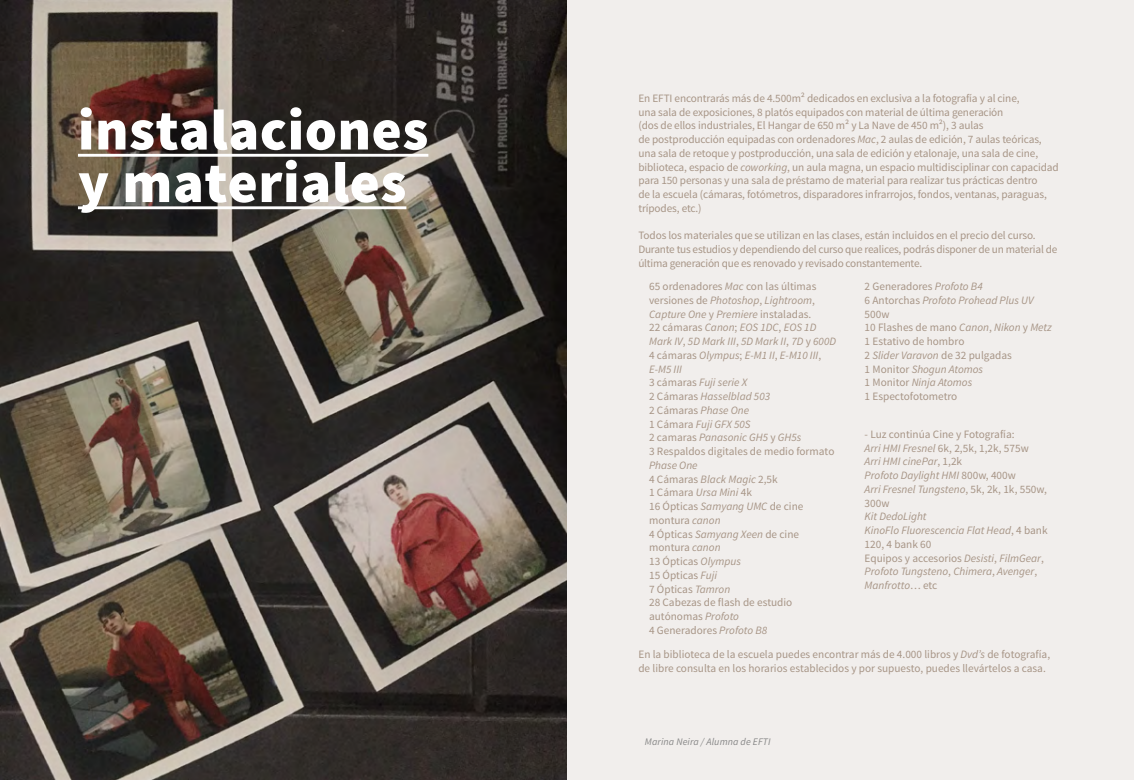
<style>
.page{position:relative;width:1134px;height:780px;background:#f1eeec}
.page>*{position:absolute;margin:0;border:0;box-sizing:border-box;transform-origin:0 0}
.t1{font:900 57.5px/52.5px "Source Sans Pro";letter-spacing:.01em;color:#fff}
.t2{font:11.25px/13.8px "Source Sans Pro";letter-spacing:-.01em;color:#a79586}
.t3{font:italic 11.25px/13.8px "Source Sans Pro";color:#a79586}
.t4{font:italic 10px "Source Sans Pro";letter-spacing:.01em;color:#878787}
.s1{font-style:italic}
.s2{font-style:normal}
</style>
<div class="page">
<img style="left:0;top:0;width:567px;height:780px">
<hr style="left:78px;top:154px;width:350px;height:3px;background:#fff">
<hr style="left:78px;top:206px;width:328px;height:3px;background:#fff">
<h1 class="t1" style="left:78px;top:107px;width:352px">instalaciones y materiales</h1>
<p class="t2" style="left:638px;top:91px;width:422px">En EFTI encontrarás más de 4.500m² dedicados en exclusiva a la fotografía y al cine,<br>una sala de exposiciones, 8 platós equipados con material de última generación<br>(dos de ellos industriales, El Hangar de 650 m² y La Nave de 450 m²), 3 aulas<br>de postproducción equipadas con ordenadores <span class="s1">Mac</span>, 2 aulas de edición, 7 aulas teóricas, una sala de retoque y postproducción, una sala de edición y etalonaje, una sala de cine, biblioteca, espacio de <span class="s1">coworking</span>, un aula magna, un espacio multidisciplinar con capacidad para 150 personas y una sala de préstamo de material para realizar tus prácticas dentro<br>de la escuela (cámaras, fotómetros, disparadores infrarrojos, fondos, ventanas, paraguas, trípodes, etc.)</p>
<p class="t2" style="left:638px;top:229px;width:420px">Todos los materiales que se utilizan en las clases, están incluidos en el precio del curso.<br>Durante tus estudios y dependiendo del curso que realices, podrás disponer de un material de última generación que es renovado y revisado constantemente.</p>
<p class="t3" style="left:649px;top:279px;width:188px"><span class="s2">65 ordenadores</span> Mac <span class="s2">con las últimas versiones de</span> Photoshop<span class="s2">,</span> Lightroom<span class="s2">,<br></span>Capture One <span class="s2">y</span> Premiere <span class="s2">instaladas.<br>22 cámaras</span> Canon<span class="s2">;</span> EOS 1DC<span class="s2">,</span> EOS 1D<br>Mark IV<span class="s2">,</span> 5D Mark III<span class="s2">,</span> 5D Mark II<span class="s2">,</span> 7D <span class="s2">y</span> 600D<br><span class="s2">4 cámaras</span> Olympus<span class="s2">;</span> E-M1 II<span class="s2">,</span> E-M10 III<span class="s2">,<br></span>E-M5 III<br><span class="s2">3 cámaras</span> Fuji serie X<br><span class="s2">2 Cámaras</span> Hasselblad 503<br><span class="s2">2 Cámaras</span> Phase One<br><span class="s2">1 Cámara</span> Fuji GFX 50S<br><span class="s2">2 camaras</span> Panasonic GH5 <span class="s2">y</span> GH5s<br><span class="s2">3 Respaldos digitales de medio formato</span></p>
<p class="t2" style="left:649px;top:458px;width:156px"><span class="s1">Phase One<br></span>4 Cámaras <span class="s1">Black Magic</span> 2,5k<br>1 Cámara <span class="s1">Ursa Mini</span> 4k<br>16 Ópticas <span class="s1">Samyang UMC</span> de cine montura <span class="s1">canon<br></span>4 Ópticas <span class="s1">Samyang Xeen</span> de cine montura <span class="s1">canon<br></span>13 Ópticas <span class="s1">Olympus<br></span>15 Ópticas <span class="s1">Fuji<br></span>7 Ópticas <span class="s1">Tamron<br></span>28 Cabezas de flash de estudio autónomas <span class="s1">Profoto<br></span>4 Generadores <span class="s1">Profoto B8</span></p>
<p class="t2" style="left:865px;top:279px;width:189px">2 Generadores <span class="s1">Profoto B4<br></span>6 Antorchas <span class="s1">Profoto Prohead Plus UV<br></span>500w<br>10 Flashes de mano <span class="s1">Canon</span>, <span class="s1">Nikon</span> y <span class="s1">Metz<br></span>1 Estativo de hombro<br>2 <span class="s1">Slider Varavon</span> de 32 pulgadas<br>1 Monitor <span class="s1">Shogun Atomos<br></span>1 Monitor <span class="s1">Ninja Atomos<br></span>1 Espectofotometro</p>
<p class="t2" style="left:865px;top:427px;width:184px">- Luz continúa Cine y Fotografía:<br><span class="s1">Arri HMI Fresnel</span> 6k, 2,5k, 1,2k, 575w<br><span class="s1">Arri HMI cinePar</span>, 1,2k<br><span class="s1">Profoto Daylight HMI</span> 800w, 400w<br><span class="s1">Arri Fresnel Tungsteno</span>, 5k, 2k, 1k, 550w,<br>300w</p>
<p class="t3" style="left:865px;top:509px;width:184px">Kit DedoLight<br>KinoFlo Fluorescencia Flat Head<span class="s2">, 4 bank<br>120, 4 bank 60<br>Equipos y accesorios</span> Desisti<span class="s2">,</span> FilmGear<span class="s2">,<br></span>Profoto Tungsteno<span class="s2">,</span> Chimera<span class="s2">,</span> Avenger<span class="s2">,<br></span>Manfrotto<span class="s2">… etc</span></p>
<p class="t2" style="left:638px;top:647px;width:413px">En la biblioteca de la escuela puedes encontrar más de 4.000 libros y <span class="s1">Dvd’s</span> de fotografía, de libre consulta en los horarios establecidos y por supuesto, puedes llevártelos a casa.</p>
<p class="t4" style="left:645px;top:735px;width:127px">Marina Neira / Alumna de EFTI</p>
</div>
